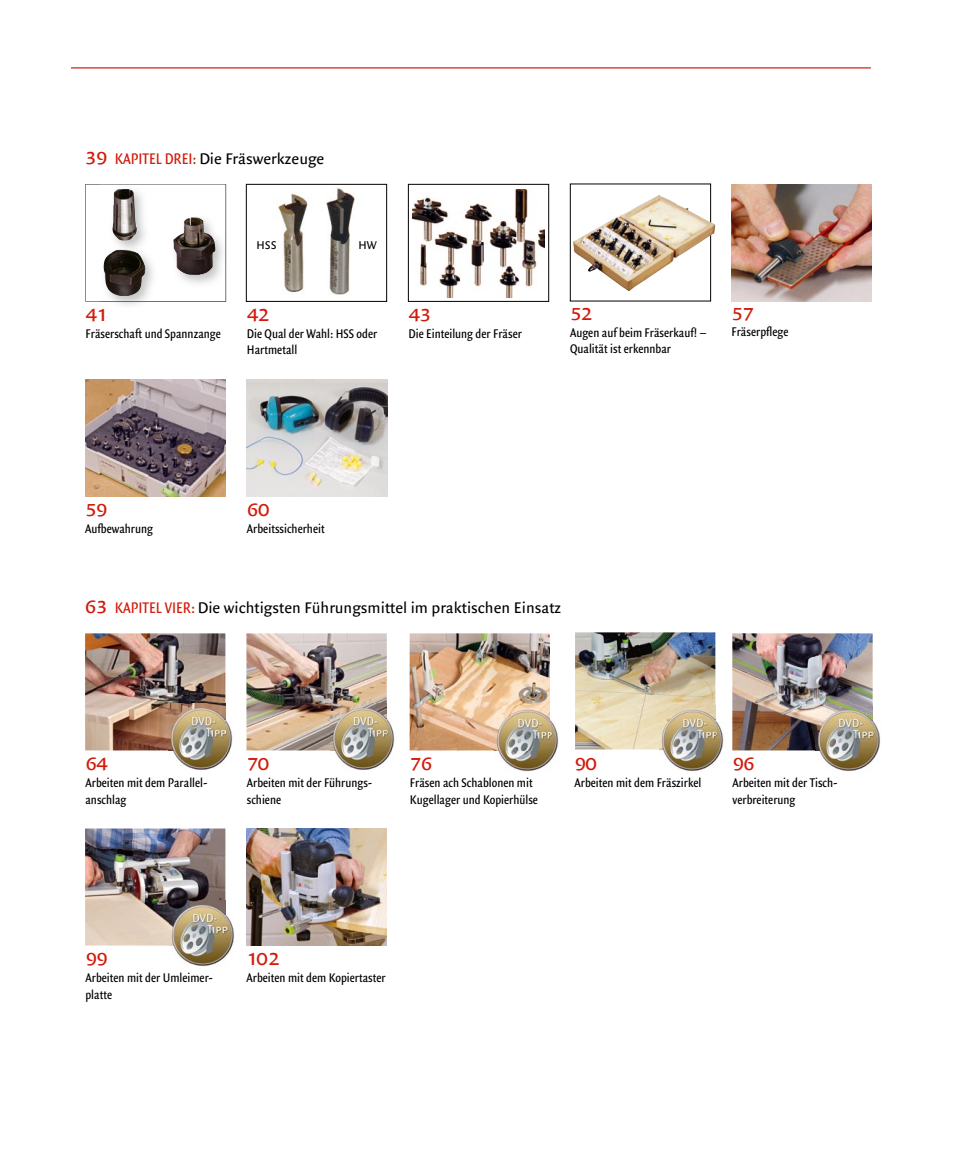
<style>
.page{position:relative;width:978px;height:1170px;background:#fff}
.page>*{position:absolute;margin:0;border:0;box-sizing:border-box;transform-origin:0 0}
.t1{font:24px "Quadraat Sans Caps";letter-spacing:-.05em;color:#d21b0c}
.t2{font:16.5px "Quadraat Sans";color:#000}
.t3{font:13.5px/16.8px "Quadraat Sans Con";color:#000}
.t4{font:12.15px "Quadraat Sans";color:#000}
.s1{font-family:"Quadraat Sans Caps";font-size:24px;color:#d21b0c}
.s2{font-family:"Quadraat Sans Con";color:#d21b0c}
</style>
<div class="page">
<hr style="left:71px;top:67px;width:800px;height:1px;background:#d21b0c">
<img style="left:85px;top:633px;width:140px;height:117px">
<img style="left:246px;top:633px;width:141px;height:117px">
<img style="left:410px;top:633px;width:140px;height:117px">
<img style="left:85px;top:828px;width:140px;height:117px">
<img style="left:575px;top:632px;width:140px;height:117px">
<img style="left:246px;top:828px;width:141px;height:117px">
<img style="left:168px;top:703px;width:65px;height:67px">
<img style="left:168px;top:703px;width:57px;height:47px">
<img style="left:330px;top:719px;width:65px;height:51px">
<img style="left:330px;top:703px;width:57px;height:47px">
<img style="left:494px;top:719px;width:65px;height:52px">
<img style="left:494px;top:705px;width:56px;height:45px">
<img style="left:660px;top:705px;width:64px;height:66px">
<img style="left:660px;top:705px;width:55px;height:44px">
<img style="left:170px;top:900px;width:64px;height:66px">
<img style="left:170px;top:900px;width:55px;height:45px">
<img style="left:732px;top:633px;width:141px;height:117px">
<img style="left:816px;top:721px;width:64px;height:50px">
<img style="left:816px;top:705px;width:57px;height:45px">
<div style="left:408px;top:184px;width:141px;height:117px;border:1px solid #000"></div>
<div style="left:246px;top:184px;width:141px;height:117px;border:1px solid #000"></div>
<svg style="left:85px;top:184px;width:141px;height:117px"></svg>
<img style="left:247px;top:379px;width:140px;height:117px">
<img style="left:85px;top:379px;width:140px;height:117px">
<img style="left:731px;top:184px;width:141px;height:117px">
<div style="left:570px;top:184px;width:141px;height:117px;border:1px solid #000"></div>
<img style="left:573px;top:195px;width:142px;height:96px">
<img style="left:412px;top:189px;width:132px;height:109px">
<img style="left:278px;top:193px;width:30px;height:100px">
<img style="left:326px;top:188px;width:29px;height:107px">
<img style="left:99px;top:185px;width:128px;height:120px">
<img style="left:99px;top:185px;width:127px;height:116px">
<img style="left:103px;top:189px;width:112px;height:107px">
<p class="t2" style="left:85px;top:149px;width:241px"><span class="s1">39</span> <span class="s2">KAPITEL DREI:</span> Die Fräswerkzeuge</p>
<h1 class="t1" style="left:86px;top:299px;width:24px">41</h1>
<p class="t3" style="left:86px;top:325px;width:137px">Fräserschaft und Spannzange</p>
<p class="t4" style="left:257px;top:238px;width:22px">HSS</p>
<p class="t4" style="left:358px;top:238px;width:20px">HW</p>
<h1 class="t1" style="left:247px;top:299px;width:24px">42</h1>
<p class="t3" style="left:247px;top:325px;width:132px">Die Qual der Wahl: HSS oder<br>Hartmetall</p>
<h1 class="t1" style="left:409px;top:299px;width:24px">43</h1>
<p class="t3" style="left:409px;top:325px;width:115px">Die Einteilung der Fräser</p>
<h1 class="t1" style="left:570px;top:298px;width:24px">52</h1>
<p class="t3" style="left:570px;top:324px;width:138px">Augen auf beim Fräserkauf! –<br>Qualität ist erkennbar</p>
<h1 class="t1" style="left:732px;top:298px;width:24px">57</h1>
<p class="t3" style="left:732px;top:324px;width:59px">Fräserpflege</p>
<h1 class="t1" style="left:85px;top:494px;width:24px">59</h1>
<p class="t3" style="left:85px;top:520px;width:70px">Aufbewahrung</p>
<h1 class="t1" style="left:247px;top:494px;width:24px">60</h1>
<p class="t3" style="left:247px;top:520px;width:79px">Arbeitssicherheit</p>
<p class="t2" style="left:85px;top:598px;width:478px"><span class="s1">63</span> <span class="s2">KAPITEL VIER:</span> Die wichtigsten Führungsmittel im praktischen Einsatz</p>
<h1 class="t1" style="left:85px;top:748px;width:24px">64</h1>
<p class="t3" style="left:85px;top:774px;width:124px">Arbeiten mit dem Parallel&shy;anschlag</p>
<h1 class="t1" style="left:247px;top:748px;width:24px">70</h1>
<p class="t3" style="left:247px;top:774px;width:127px">Arbeiten mit der Führungs&shy;schiene</p>
<h1 class="t1" style="left:410px;top:748px;width:24px">76</h1>
<p class="t3" style="left:410px;top:774px;width:130px">Fräsen ach Schablonen mit<br>Kugellager und Kopierhülse</p>
<h1 class="t1" style="left:574px;top:748px;width:24px">90</h1>
<p class="t3" style="left:574px;top:774px;width:128px">Arbeiten mit dem Fräszirkel</p>
<h1 class="t1" style="left:732px;top:748px;width:24px">96</h1>
<p class="t3" style="left:732px;top:774px;width:107px">Arbeiten mit der Tisch&shy;verbreiterung</p>
<h1 class="t1" style="left:85px;top:943px;width:24px">99</h1>
<p class="t3" style="left:85px;top:969px;width:129px">Arbeiten mit der Umleimer&shy;platte</p>
<h1 class="t1" style="left:246px;top:943px;width:35px">102</h1>
<p class="t3" style="left:246px;top:969px;width:141px">Arbeiten mit dem Kopiertaster</p>
</div>
